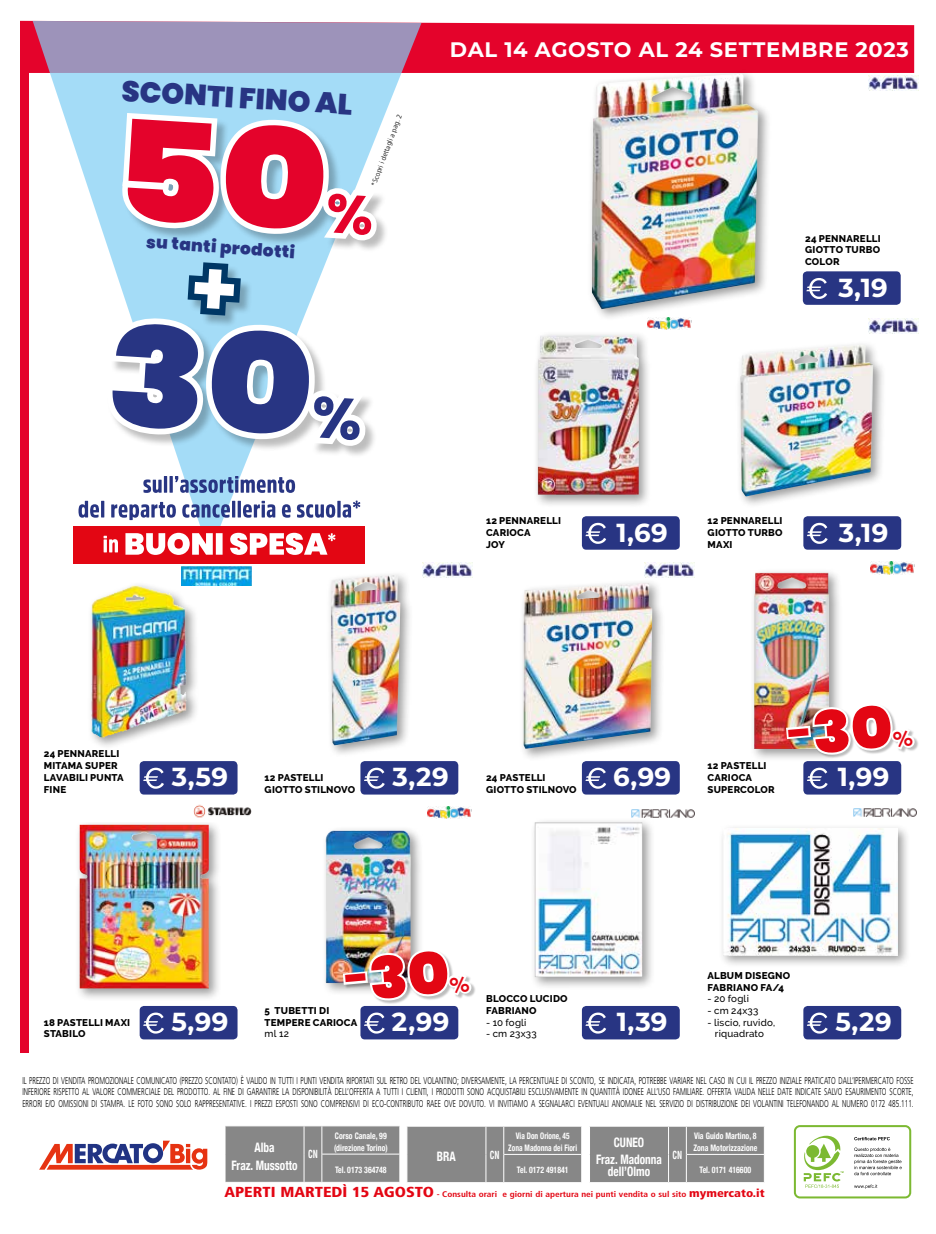
<style>
.page{position:relative;width:936px;height:1234px;background:#fff}
.page>*{position:absolute;margin:0;border:0;box-sizing:border-box;transform-origin:0 0}
.t1{font:900 28.95px "Poppins";color:#283583}
.t2{font:700 26.1px "Montserrat";letter-spacing:.01em;color:#fff}
.t3{font:700 21px "Montserrat";letter-spacing:.03em;color:#fff}
.t4{font:900 16.95px "Poppins";color:#283583}
.t5{font:700 condensed 13.05px/17.4px "Helvetica Neue";color:#fff;text-align:center;scale:.87 1}
.t6{font:700 condensed 10.8px "Helvetica";color:#fff;scale:.77 1}
.t7{font:300 9.9px/11.9px "Frutiger";color:#000;text-align:justify;scale:.65 1}
.t8{font:800 9.75px/11.7px "Raleway";letter-spacing:.02em;color:#000}
.t9{font:500 9.75px/11.7px "Raleway";letter-spacing:.02em;color:#000;text-align:center}
.t10{font:700 condensed 9px/12px "Helvetica Neue";color:#fff;scale:.87 1}
.t11{font:700 condensed 9px/12px "Helvetica Neue";color:#fff;text-align:center;scale:.82 1}
.t12{font:700 condensed 8.1px "Frutiger";color:#e30613;scale:1.14 1}
.t13{font:300 7.05px "Frutiger";color:#000}
.s1{font-weight:900;font-size:14.4px}
.s2{font-weight:900;font-size:11.25px}
</style>
<div class="page">
<div style="left:533px;top:330px;width:119px;height:178px;background:#000;opacity:.4"></div>
<img style="left:538px;top:335px;width:100px;height:159px">
<img style="left:868px;top:318px;width:50px;height:15px">
<img style="left:868px;top:76px;width:50px;height:15px">
<img style="left:194px;top:804px;width:57px;height:14px">
<div style="left:28px;top:21px;width:886px;height:52px;background:#e4032b"></div>
<img style="left:644px;top:562px;width:50px;height:15px">
<img style="left:422px;top:562px;width:50px;height:15px">
<img style="left:647px;top:322px;width:44px;height:8px">
<img style="left:870px;top:562px;width:44px;height:12px">
<img style="left:427px;top:806px;width:44px;height:12px">
<img style="left:182px;top:566px;width:69px;height:19px">
<img style="left:631px;top:809px;width:63px;height:9px">
<img style="left:853px;top:808px;width:63px;height:9px">
<div style="left:20px;top:21px;width:8px;height:1031px;background:#e4032b"></div>
<svg style="left:33px;top:21px;width:388px;height:532px"></svg>
<div style="left:123px;top:114px;width:266px;height:139px;background:#000;opacity:.26"></div>
<div style="left:107px;top:263px;width:271px;height:195px;background:#000;opacity:.26"></div>
<div style="left:73px;top:526px;width:291px;height:37px;background:#e30613"></div>
<svg style="left:104px;top:532px;width:231px;height:23px"></svg>
<svg style="left:78px;top:500px;width:282px;height:20px"></svg>
<svg style="left:143px;top:476px;width:152px;height:17px"></svg>
<div style="left:587px;top:69px;width:184px;height:253px;background:#000;opacity:.4"></div>
<img style="left:592px;top:74px;width:166px;height:235px">
<div style="left:87px;top:574px;width:112px;height:176px;background:#000;opacity:.4"></div>
<img style="left:91px;top:586px;width:96px;height:151px">
<div style="left:75px;top:822px;width:147px;height:179px;background:#000;opacity:.4"></div>
<img style="left:80px;top:824px;width:129px;height:164px">
<div style="left:321px;top:825px;width:103px;height:171px;background:#000;opacity:.4"></div>
<img style="left:325px;top:830px;width:85px;height:152px">
<div style="left:530px;top:817px;width:125px;height:173px;background:#000;opacity:.4"></div>
<img style="left:534px;top:822px;width:108px;height:154px">
<div style="left:718px;top:823px;width:192px;height:145px;background:#000;opacity:.4"></div>
<img style="left:723px;top:828px;width:174px;height:126px">
<div style="left:326px;top:570px;width:88px;height:188px;background:#000;opacity:.4"></div>
<img style="left:331px;top:574px;width:69px;height:171px">
<div style="left:519px;top:578px;width:146px;height:183px;background:#000;opacity:.4"></div>
<img style="left:523px;top:583px;width:129px;height:165px">
<div style="left:749px;top:567px;width:93px;height:195px;background:#000;opacity:.4"></div>
<img style="left:753px;top:572px;width:76px;height:176px">
<div style="left:735px;top:340px;width:151px;height:169px;background:#000;opacity:.4"></div>
<img style="left:740px;top:344px;width:133px;height:152px">
<div style="left:802px;top:271px;width:98px;height:34px;background:#283583;border-radius:4px"></div>
<svg style="left:806px;top:278px;width:21px;height:21px"></svg>
<div style="left:582px;top:516px;width:97px;height:33px;background:#283583;border-radius:4px"></div>
<svg style="left:585px;top:522px;width:21px;height:21px"></svg>
<div style="left:140px;top:761px;width:97px;height:33px;background:#283583;border-radius:4px"></div>
<svg style="left:143px;top:767px;width:21px;height:21px"></svg>
<div style="left:140px;top:1005px;width:97px;height:34px;background:#283583;border-radius:4px"></div>
<svg style="left:143px;top:1012px;width:21px;height:21px"></svg>
<div style="left:360px;top:1005px;width:98px;height:34px;background:#283583;border-radius:4px"></div>
<svg style="left:364px;top:1012px;width:21px;height:21px"></svg>
<div style="left:582px;top:1005px;width:97px;height:34px;background:#283583;border-radius:4px"></div>
<svg style="left:585px;top:1012px;width:21px;height:21px"></svg>
<div style="left:803px;top:1005px;width:98px;height:34px;background:#283583;border-radius:4px"></div>
<svg style="left:807px;top:1012px;width:20px;height:21px"></svg>
<div style="left:360px;top:761px;width:98px;height:33px;background:#283583;border-radius:4px"></div>
<svg style="left:364px;top:767px;width:21px;height:21px"></svg>
<div style="left:582px;top:761px;width:97px;height:33px;background:#283583;border-radius:4px"></div>
<svg style="left:585px;top:767px;width:21px;height:21px"></svg>
<div style="left:803px;top:761px;width:98px;height:33px;background:#283583;border-radius:4px"></div>
<svg style="left:807px;top:767px;width:20px;height:21px"></svg>
<div style="left:803px;top:516px;width:98px;height:33px;background:#283583;border-radius:4px"></div>
<svg style="left:807px;top:522px;width:20px;height:21px"></svg>
<div style="left:786px;top:704px;width:132px;height:54px;background:#000;opacity:.26"></div>
<div style="left:343px;top:949px;width:132px;height:55px;background:#000;opacity:.26"></div>
<svg style="left:39px;top:1140px;width:168px;height:29px"></svg>
<svg style="left:225px;top:1126px;width:175px;height:56px;background:#8b8b8b"></svg>
<div style="left:407px;top:1126px;width:175px;height:56px;background:#878787"></div>
<div style="left:589px;top:1126px;width:176px;height:56px;background:#878787"></div>
<div style="left:793px;top:1124px;width:118px;height:74px;border:2px solid #7cb932;border-radius:5px"></div>
<svg style="left:854px;top:1137px;width:35px;height:2px"></svg>
<svg style="left:854px;top:1184px;width:23px;height:4px"></svg>
<svg style="left:854px;top:1147px;width:47px;height:27px"></svg>
<svg style="left:803px;top:1135px;width:40px;height:52px"></svg>
<svg style="left:117px;top:107px;width:268px;height:142px"></svg>
<svg style="left:101px;top:255px;width:273px;height:200px"></svg>
<img style="left:783px;top:700px;width:133px;height:57px">
<img style="left:340px;top:946px;width:133px;height:57px">
<h1 class="t1" style="left:122px;top:75px;width:233px;rotate:3deg">SCONTI FINO AL</h1>
<p class="t13" style="left:369px;top:184px;width:78px;rotate:-69deg">*Scopri i dettagli a pag. 2</p>
<h3 class="t4" style="left:147px;top:232px;width:151px;rotate:4deg">su tanti prodotti</h3>
<h3 class="t3" style="left:450px;top:34px;width:460px">DAL 14 AGOSTO AL 24 SETTEMBRE 2023</h3>
<p class="t8" style="left:805px;top:232px;width:77px;text-align:justify">24 PENNARELLI GIOTTO TURBO COLOR</p>
<h2 class="t2" style="left:838px;top:268px;width:51px">3,19</h2>
<p class="t8" style="left:486px;top:515px;width:76px">12 PENNARELLI<br>CARIOCA<br>JOY</p>
<h2 class="t2" style="left:616px;top:513px;width:53px">1,69</h2>
<p class="t8" style="left:707px;top:515px;width:76px;text-align:justify">12 PENNARELLI GIOTTO TURBO MAXI</p>
<h2 class="t2" style="left:838px;top:513px;width:51px">3,19</h2>
<p class="t8" style="left:44px;top:748px;width:81px">24 PENNARELLI<br>MITAMA SUPER<br>LAVABILI PUNTA<br>FINE</p>
<h2 class="t2" style="left:172px;top:758px;width:58px">3,59</h2>
<p class="t8" style="left:265px;top:771px;width:92px">12 PASTELLI<br>GIOTTO STILNOVO</p>
<h2 class="t2" style="left:392px;top:758px;width:58px">3,29</h2>
<p class="t8" style="left:486px;top:771px;width:92px">24 PASTELLI<br>GIOTTO STILNOVO</p>
<h2 class="t2" style="left:613px;top:758px;width:60px">6,99</h2>
<p class="t8" style="left:707px;top:759px;width:69px">12 PASTELLI<br>CARIOCA<br>SUPERCOLOR</p>
<h2 class="t2" style="left:837px;top:758px;width:53px">1,99</h2>
<p class="t8" style="left:44px;top:1016px;width:88px">18 PASTELLI MAXI<br>STABILO</p>
<h2 class="t2" style="left:171px;top:1002px;width:58px">5,99</h2>
<p class="t8" style="left:265px;top:1004px;width:94px">5 TUBETTI DI<br>TEMPERE CARIOCA</p>
<p class="t9" style="left:265px;top:1027px;width:26px">ml 12</p>
<h2 class="t2" style="left:392px;top:1002px;width:59px">2,99</h2>
<p class="t8" style="left:486px;top:992px;width:83px">BLOCCO LUCIDO<br>FABRIANO</p>
<p class="t9" style="left:486px;top:1016px;width:42px">- 10 fogli</p>
<p class="t9" style="left:486px;top:1027px;width:52px">- cm 23x33</p>
<h2 class="t2" style="left:616px;top:1002px;width:52px">1,39</h2>
<p class="t8" style="left:707px;top:969px;width:84px">ALBUM DISEGNO<br>FABRIANO FA/4</p>
<p class="t9" style="left:707px;top:992px;width:43px">- 20 fogli</p>
<p class="t9" style="left:707px;top:1004px;width:52px">- cm 24x33</p>
<p class="t9" style="left:707px;top:1016px;width:69px">- liscio, ruvido, riquadrato</p>
<h2 class="t2" style="left:835px;top:1002px;width:58px">5,29</h2>
<p class="t7" style="left:22px;top:1073px;width:1372px">IL PREZZO DI VENDITA PROMOZIONALE COMUNICATO (PREZZO SCONTATO) È VALIDO IN TUTTI I PUNTI VENDITA RIPORTATI SUL RETRO DEL VOLANTINO; DIVERSAMENTE, LA PERCENTUALE DI SCONTO, SE INDICATA, POTREBBE VARIARE NEL CASO IN CUI IL PREZZO INIZIALE PRATICATO DALL’IPERMERCATO FOSSE INFERIORE RISPETTO AL VALORE COMMERCIALE DEL PRODOTTO. AL FINE DI GARANTIRE LA DISPONIBILITÀ DELL’OFFERTA A TUTTI I CLIENTI, I PRODOTTI SONO ACQUISTABILI ESCLUSIVAMENTE IN QUANTITÀ IDONEE ALL’USO FAMILIARE. OFFERTA VALIDA NELLE DATE INDICATE SALVO ESAURIMENTO SCORTE, ERRORI E/O OMISSIONI DI STAMPA. LE FOTO SONO SOLO RAPPRESENTATIVE. I PREZZI ESPOSTI SONO COMPRENSIVI DI ECO-CONTRIBUTO RAEE OVE DOVUTO. VI INVITIAMO A SEGNALARCI EVENTUALI ANOMALIE NEL SERVIZIO DI DISTRIBUZIONE DEI VOLANTINI TELEFONANDO AL NUMERO 0172 485.111.</p>
<h3 class="t5" style="left:231px;top:1137px;width:77px">Alba<br>Fraz. Mussotto</h3>
<p class="t6" style="left:308px;top:1147px;width:14px">CN</p>
<p class="t10" style="left:334px;top:1128px;width:63px">Corso Canale, 99 (direzione Torino)</p>
<p class="t10" style="left:335px;top:1162px;width:61px">Tel. 0173 364748</p>
<p class="t10" style="left:693px;top:1128px;width:75px">Via Guido Martino, 8<br>Zona Motorizzazione</p>
<p class="t10" style="left:699px;top:1163px;width:61px">Tel. 0171 416600</p>
<p class="t12" style="left:224px;top:1189px;width:475px"><span class="s1">APERTI MARTEDÌ 15 AGOSTO</span> - Consulta orari e giorni di apertura nei punti vendita o sul sito <span class="s2">mymercato.it</span></p>
<p class="t11" style="left:508px;top:1128px;width:85px">Via Don Orione, 45<br>Zona Madonna dei Fiori</p>
<p class="t10" style="left:517px;top:1163px;width:61px">Tel. 0172 491841</p>
<h3 class="t5" style="left:596px;top:1132px;width:77px">CUNEO<br>Fraz. Madonna</h3>
<h3 class="t5" style="left:608px;top:1161px;width:50px">dell’Olmo</h3>
<h3 class="t5" style="left:437px;top:1146px;width:23px">BRA</h3>
<p class="t6" style="left:490px;top:1147px;width:14px">CN</p>
<p class="t6" style="left:672px;top:1147px;width:14px">CN</p>
</div>
